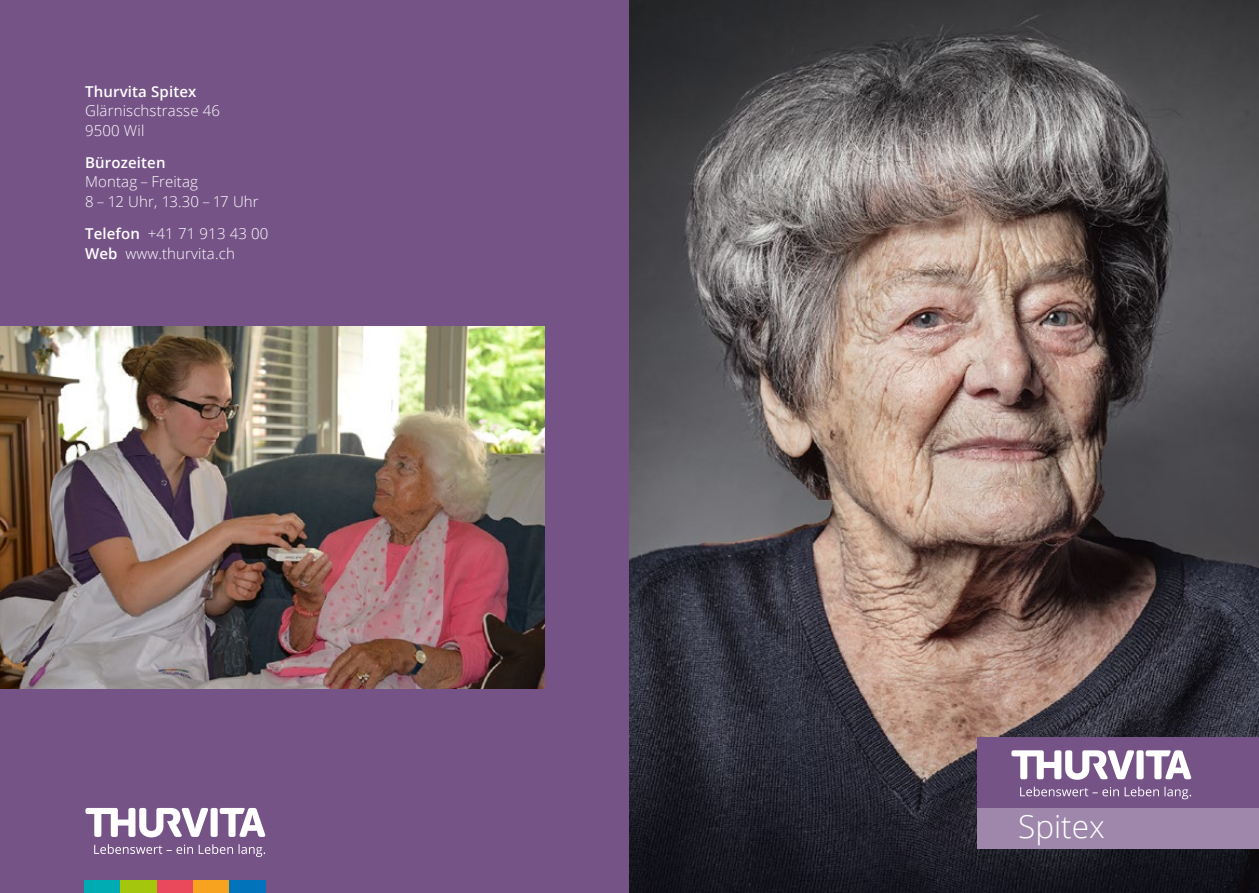
<style>
.page{position:relative;width:1259px;height:893px;background:#fff}
.page>*{position:absolute;margin:0;border:0;box-sizing:border-box;transform-origin:0 0}
.t1{font:300 31.5px "Open Sans";color:#fff}
.t2{font:300 15px/19.5px "Open Sans";letter-spacing:.01em;color:#fff}
.t3{font:600 15px "Open Sans";letter-spacing:.01em;color:#fff}
.s1{font-weight:600}
</style>
<div class="page">
<div style="left:0;top:0;width:629px;height:893px;background:#755386"></div>
<img style="left:629px;top:0;width:630px;height:893px">
<div style="left:977px;top:738px;width:282px;height:72px;background:#755386"></div>
<div style="left:1136px;top:750px;width:7px;height:29px;background:#fff;border-radius:2px"></div>
<svg style="left:1145px;top:750px;width:46px;height:29px"></svg>
<svg style="left:1011px;top:750px;width:123px;height:30px"></svg>
<svg style="left:1020px;top:787px;width:171px;height:12px"></svg>
<div style="left:211px;top:808px;width:7px;height:29px;background:#fff;border-radius:2px"></div>
<svg style="left:220px;top:808px;width:45px;height:29px"></svg>
<svg style="left:85px;top:808px;width:123px;height:29px"></svg>
<svg style="left:94px;top:844px;width:171px;height:13px"></svg>
<div style="left:978px;top:808px;width:281px;height:40px;background:#9e87aa"></div>
<div style="left:85px;top:881px;width:36px;height:12px;background:#00acb3"></div>
<div style="left:121px;top:881px;width:36px;height:12px;background:#a4c60d"></div>
<div style="left:157px;top:881px;width:36px;height:12px;background:#e9495b"></div>
<div style="left:193px;top:881px;width:36px;height:12px;background:#f7a320"></div>
<div style="left:229px;top:881px;width:36px;height:12px;background:#0073bb"></div>
<img style="left:0;top:327px;width:544px;height:361px">
<p class="t3" style="left:85px;top:81px;width:113px">Thurvita Spitex</p>
<p class="t2" style="left:85px;top:100px;width:136px">Glärnischstrasse 46<br>9500 Wil</p>
<p class="t3" style="left:85px;top:152px;width:82px">Bürozeiten</p>
<p class="t2" style="left:85px;top:172px;width:175px">Montag – Freitag<br>8 – 12 Uhr, 13.30 – 17 Uhr</p>
<p class="t2" style="left:85px;top:223px;width:185px"><span class="s1">Telefon</span> +41 71 913 43 00<br><span class="s1">Web</span> www.thurvita.ch</p>
<h1 class="t1" style="left:1018px;top:805px;width:88px">Spitex</h1>
</div>
